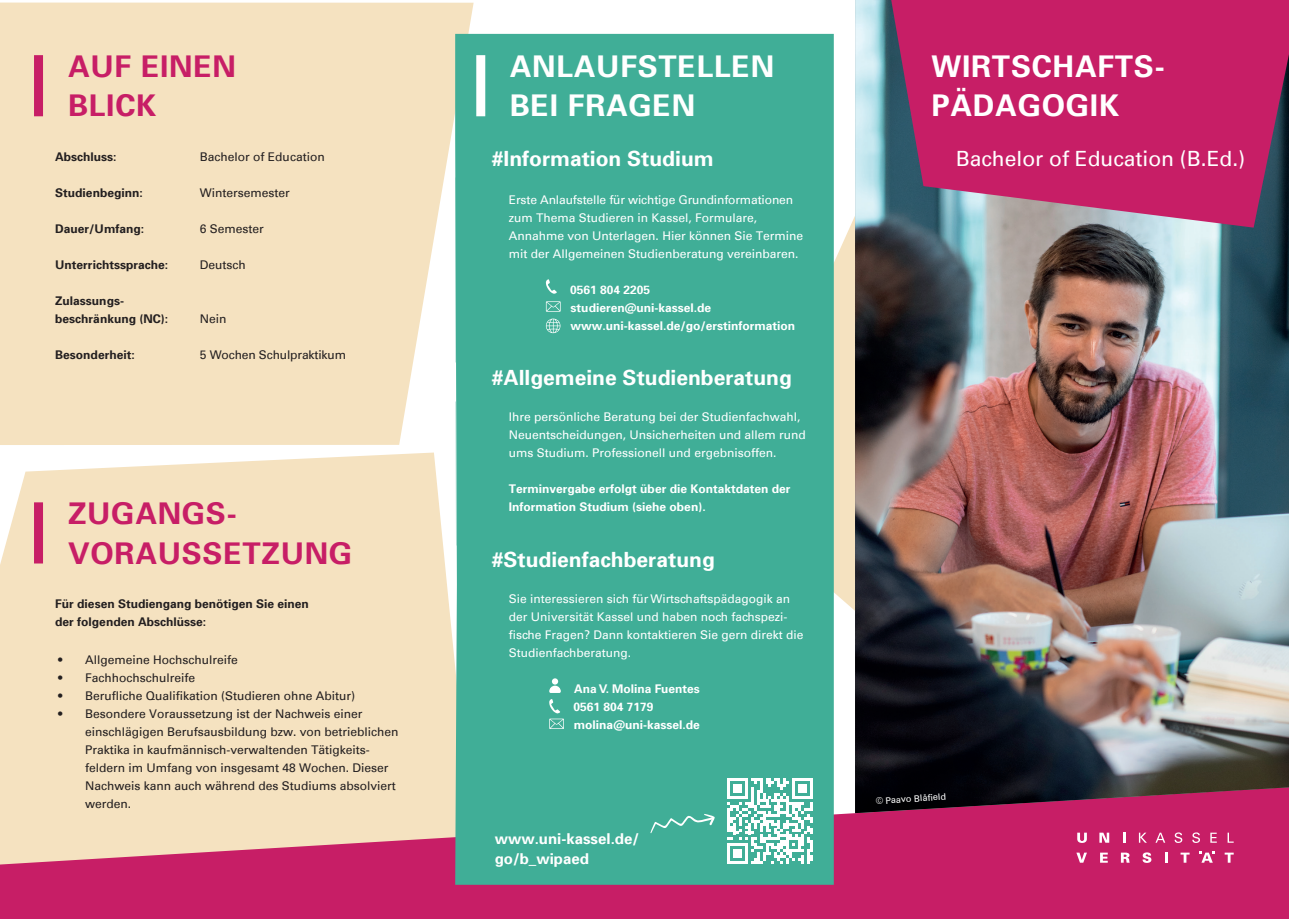
<style>
.page{position:relative;width:1289px;height:919px;background:#fff}
.page>*{position:absolute;margin:0;border:0;box-sizing:border-box;transform-origin:0 0}
.t1{font:700 30px/39px "Univers 65";letter-spacing:.025em;color:#fff}
.t2{font:700 30px/39px "Univers 65";letter-spacing:.025em;color:#c71e66}
.t3{font:700 21px "Univers 65";color:#fff}
.t4{font:21px "Univers";color:#fff}
.t5{font:700 15px/19.5px "Univers 65";color:#fff}
.t6{font:12px/18px "Univers";color:#231f20}
.t7{font:12px/18px "Univers";color:#fff}
.t8{font:700 12px/18px "Univers 65";color:#fff}
.t9{font:700 12px/18px "Univers 65";color:#231f20}
.t10{font:12px/18px "Univers LT Pro 55 Roman";color:#fff}
.t11{font:700 12px "Univers LT Pro 65";color:#fff}
.t12{font:9px "Univers";color:#fff}
</style>
<div class="page">
<div style="left:0;top:452px;width:455px;height:335px;background:#f5e2c0"></div>
<div style="left:0;top:3px;width:473px;height:442px;background:#f5e2c0"></div>
<div style="left:34px;top:502px;width:9px;height:61px;background:#c71e66"></div>
<div style="left:34px;top:55px;width:9px;height:61px;background:#c71e66"></div>
<svg style="left:833px;top:105px;width:22px;height:549px;fill:#f5e2c0"></svg>
<svg style="left:0;top:787px;width:1288px;height:131px;background:#d24f7c"></svg>
<div style="left:455px;top:34px;width:378px;height:850px;background:#40ae97"></div>
<svg style="left:650px;top:813px;width:64px;height:20px"></svg>
<svg style="left:1076px;top:852px;width:10px;height:10px"></svg>
<svg style="left:1100px;top:852px;width:7px;height:10px"></svg>
<svg style="left:1120px;top:852px;width:9px;height:10px"></svg>
<svg style="left:1142px;top:852px;width:9px;height:10px"></svg>
<svg style="left:1164px;top:852px;width:3px;height:10px"></svg>
<svg style="left:1180px;top:852px;width:9px;height:10px"></svg>
<svg style="left:1224px;top:852px;width:9px;height:10px"></svg>
<svg style="left:1077px;top:832px;width:9px;height:10px"></svg>
<svg style="left:1099px;top:832px;width:10px;height:10px"></svg>
<svg style="left:1122px;top:832px;width:3px;height:10px"></svg>
<svg style="left:1138px;top:832px;width:8px;height:10px"></svg>
<svg style="left:1155px;top:832px;width:10px;height:10px"></svg>
<svg style="left:1174px;top:832px;width:8px;height:10px"></svg>
<svg style="left:1192px;top:832px;width:7px;height:10px"></svg>
<svg style="left:1210px;top:832px;width:6px;height:10px"></svg>
<svg style="left:1227px;top:832px;width:6px;height:10px"></svg>
<svg style="left:1199px;top:851px;width:15px;height:11px"></svg>
<img style="left:855px;top:0;width:433px;height:813px">
<svg style="left:546px;top:279px;width:11px;height:15px"></svg>
<svg style="left:546px;top:301px;width:14px;height:11px"></svg>
<svg style="left:546px;top:318px;width:14px;height:15px"></svg>
<svg style="left:549px;top:678px;width:12px;height:15px"></svg>
<svg style="left:549px;top:699px;width:15px;height:30px"></svg>
<svg style="left:891px;top:0;width:397px;height:227px;background:#b72c6b"></svg>
<svg style="left:727px;top:778px;width:85px;height:85px"></svg>
<h1 class="t2" style="left:68px;top:46px;width:169px">AUF EINEN<br>BLICK</h1>
<h1 class="t1" style="left:510px;top:46px;width:266px">ANLAUFSTELLEN<br>BEI FRAGEN</h1>
<p class="t9" style="left:55px;top:147px;width:63px">Abschluss:</p>
<p class="t9" style="left:55px;top:183px;width:89px">Studienbeginn:</p>
<p class="t9" style="left:55px;top:219px;width:90px">Dauer/Umfang:</p>
<p class="t9" style="left:55px;top:255px;width:114px">Unterrichtssprache:</p>
<p class="t9" style="left:55px;top:291px;width:114px">Zulassungs&shy;beschränkung (NC):</p>
<p class="t9" style="left:55px;top:345px;width:81px">Besonderheit:</p>
<p class="t6" style="left:200px;top:148px;width:126px">Bachelor of Education</p>
<p class="t6" style="left:200px;top:184px;width:92px">Wintersemester</p>
<p class="t6" style="left:200px;top:220px;width:66px">6 Semester</p>
<p class="t6" style="left:200px;top:256px;width:47px">Deutsch</p>
<p class="t6" style="left:200px;top:310px;width:28px">Nein</p>
<p class="t6" style="left:200px;top:346px;width:148px">5 Wochen Schulpraktikum</p>
<h1 class="t2" style="left:68px;top:493px;width:286px">ZUGANGS-<br>VORAUSSETZUNG</h1>
<p class="t9" style="left:55px;top:594px;width:255px">Für diesen Studiengang benötigen Sie einen der folgenden Abschlüsse:</p>
<p class="t6" style="left:58px;top:650px;width:181px">• Allgemeine Hochschulreife</p>
<p class="t6" style="left:58px;top:668px;width:139px">• Fachhochschulreife</p>
<p class="t6" style="left:58px;top:686px;width:299px">• Berufliche Qualifikation (Studieren ohne Abitur)</p>
<p class="t6" style="left:85px;top:704px;width:315px;text-indent:-27px">• Besondere Voraussetzung ist der Nachweis einer einschlägigen Berufsausbildung bzw. von betrieblichen Praktika in kaufmännisch-verwaltenden Tätigkeits&shy;feldern im Umfang von insgesamt 48 Wochen. Dieser Nachweis kann auch während des Studiums absolviert werden.</p>
<h2 class="t3" style="left:492px;top:145px;width:223px">#Information Studium</h2>
<p class="t7" style="left:509px;top:191px;width:296px">Erste Anlaufstelle für wichtige Grundinformationen zum Thema Studieren in Kassel, Formulare, Annahme von Unterlagen. Hier können Sie Termine mit der Allgemeinen Studienberatung vereinbaren.</p>
<p class="t8" style="left:570px;top:280px;width:226px">0561 804 2205<br>studieren@uni-kassel.de www.uni-kassel.de/go/erstinformation</p>
<h2 class="t3" style="left:492px;top:364px;width:301px">#Allgemeine Studienberatung</h2>
<p class="t7" style="left:509px;top:408px;width:298px">Ihre persönliche Beratung bei der Studienfachwahl,<br>Neuentscheidungen, Unsicherheiten und allem rund ums Studium. Professionell und ergebnisoffen.</p>
<p class="t8" style="left:509px;top:479px;width:283px">Terminvergabe erfolgt über die Kontaktdaten der<br>Information Studium (siehe oben).</p>
<h2 class="t3" style="left:492px;top:546px;width:224px">#Studienfachberatung</h2>
<p class="t10" style="left:509px;top:589px;width:296px">Sie interessieren sich für Wirtschaftspädagogik an der Universität Kassel und haben noch fachspezi&shy;fische Fragen? Dann kontaktieren Sie gern direkt die Studienfachberatung.</p>
<p class="t11" style="left:574px;top:680px;width:127px">Ana V. Molina Fuentes</p>
<p class="t8" style="left:573px;top:697px;width:128px">0561 804 7179 molina@uni-kassel.de</p>
<p class="t5" style="left:495px;top:828px;width:146px">www.uni-kassel.de/ go/b_wipaed</p>
<h1 class="t1" style="left:931px;top:46px;width:235px">WIRTSCHAFTS-<br>PÄDAGOGIK</h1>
<h2 class="t4" style="left:955px;top:146px;width:291px">Bachelor of Education (B.Ed.)</h2>
<p class="t12" style="left:875px;top:795px;width:72px;rotate:-4deg">© Paavo Blåfi eld</p>
</div>
